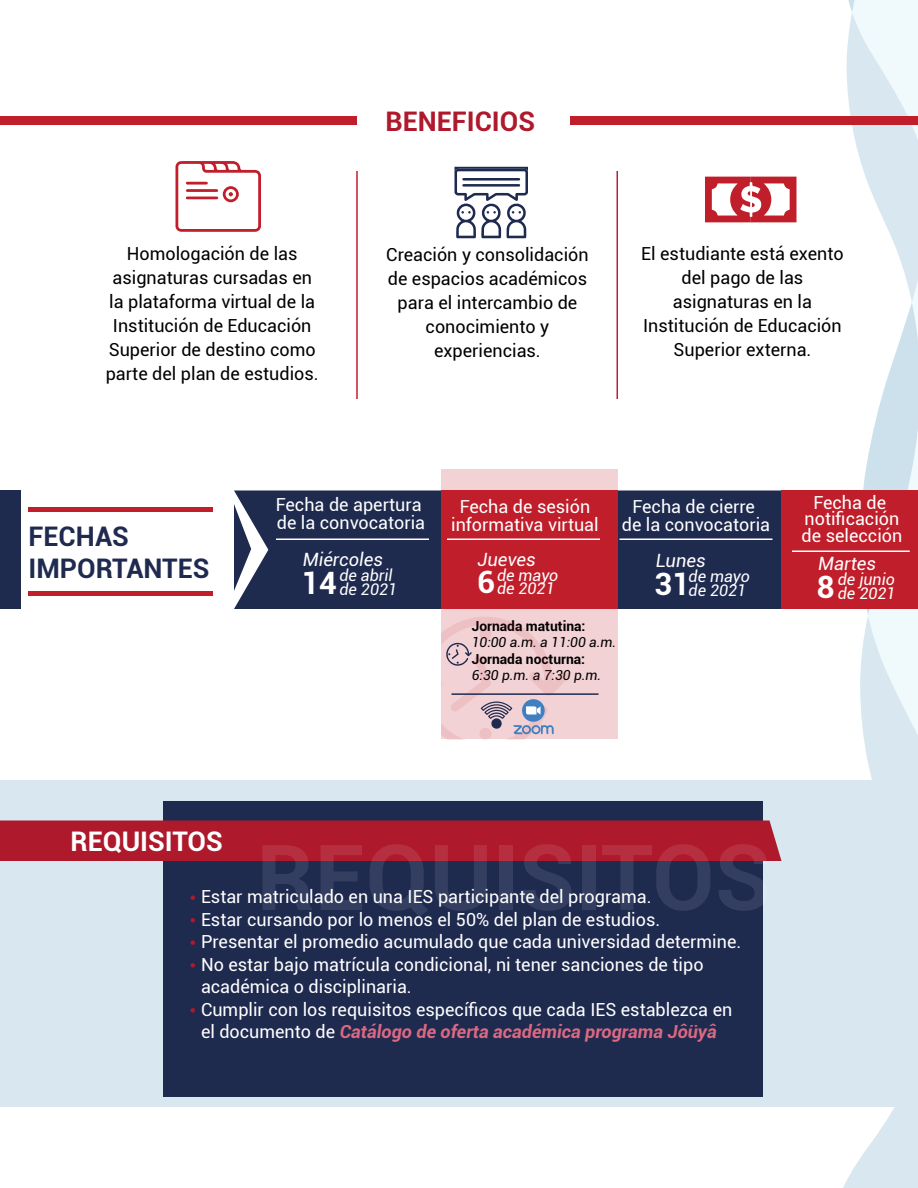
<style>
.page{position:relative;width:918px;height:1188px;background:#fff}
.page>*{position:absolute;margin:0;border:0;box-sizing:border-box;transform-origin:0 0}
.t1{font:700 91.2px "Roboto";color:#fff}
.t2{font:700 30.75px "Roboto";color:#fff}
.t3{font:700 27px/31.5px "Roboto";color:#1f2a4f}
.t4{font:700 27px "Roboto";color:#af192c}
.t5{font:700 27px "Roboto";color:#fff}
.t6{font:italic 18.3px "Roboto";color:#fff}
.t7{font:18px/22.5px "Roboto";color:#fff;text-align:center}
.t8{font:18px/24px "Roboto";color:#000;text-align:center}
.t9{font:italic 16.05px/13.8px "Roboto";color:#fff}
.t10{font:italic 13.8px "Roboto";color:#000}
.t11{font:700 13.8px "Roboto";color:#000}
.s1{font-weight:700;font-style:italic;color:#db6982}
</style>
<div class="page">
<svg style="left:843px;top:0;width:75px;height:1188px"></svg>
<div style="left:0;top:780px;width:918px;height:327px;background:#d9e8f0"></div>
<div style="left:441px;top:470px;width:176px;height:270px;background:#f2d2d5"></div>
<div style="left:0;top:116px;width:357px;height:8px;background:#c11e2b"></div>
<div style="left:570px;top:116px;width:348px;height:8px;background:#c11e2b"></div>
<svg style="left:176px;top:161px;width:85px;height:71px"></svg>
<svg style="left:454px;top:167px;width:74px;height:71px"></svg>
<svg style="left:705px;top:177px;width:92px;height:45px"></svg>
<hr style="left:356px;top:171px;width:2px;height:228px;background:#c11e2b">
<hr style="left:616px;top:171px;width:2px;height:228px;background:#c11e2b">
<div style="left:234px;top:490px;width:548px;height:119px;background:#1f2a4f"></div>
<svg style="left:234px;top:504px;width:17px;height:87px"></svg>
<div style="left:0;top:490px;width:21px;height:119px;background:#1f2a4f"></div>
<div style="left:28px;top:507px;width:185px;height:5px;background:#c11e2b"></div>
<div style="left:28px;top:591px;width:185px;height:5px;background:#c11e2b"></div>
<div style="left:441px;top:490px;width:176px;height:119px;background:#c11e2b"></div>
<div style="left:782px;top:490px;width:136px;height:119px;background:#c11e2b"></div>
<hr style="left:452px;top:693px;width:146px;height:2px;background:#1f2a4f">
<div style="left:164px;top:801px;width:600px;height:295px;background:#1f2a4f"></div>
<div style="left:0;top:820px;width:782px;height:41px;background:#af192c"></div>
<svg style="left:190px;top:896px;width:5px;height:4px"></svg>
<svg style="left:190px;top:918px;width:5px;height:4px"></svg>
<svg style="left:190px;top:940px;width:5px;height:5px"></svg>
<svg style="left:190px;top:963px;width:5px;height:5px"></svg>
<svg style="left:190px;top:1008px;width:5px;height:4px"></svg>
<hr style="left:276px;top:538px;width:153px;height:2px;background:#fff">
<hr style="left:447px;top:538px;width:153px;height:2px;background:#fff">
<hr style="left:620px;top:538px;width:152px;height:2px;background:#fff">
<hr style="left:792px;top:550px;width:118px;height:2px;background:#fff">
<svg style="left:441px;top:617px;width:127px;height:123px"></svg>
<h3 class="t4" style="left:386px;top:102px;width:151px">BENEFICIOS</h3>
<p class="t8" style="left:106px;top:241px;width:215px">Homologación de las asignaturas cursadas en la plataforma virtual de la<br>Institución de Educación<br>Superior de destino como parte del plan de estudios.</p>
<p class="t8" style="left:386px;top:242px;width:204px">Creación y consolidación de espacios académicos para el intercambio de conocimiento y experiencias.</p>
<p class="t8" style="left:641px;top:241px;width:204px">El estudiante está exento del pago de las asignaturas en la<br>Institución de Educación<br>Superior externa.</p>
<h3 class="t3" style="left:28px;top:520px;width:182px">FECHAS<br>IMPORTANTES</h3>
<p class="t7" style="left:276px;top:495px;width:151px;line-height:18px;text-align:left">Fecha de apertura de la convocatoria</p>
<p class="t7" style="left:451px;top:497px;width:149px;line-height:18px">Fecha de sesión informativa virtual</p>
<p class="t7" style="left:622px;top:497px;width:150px;line-height:18px">Fecha de cierre<br>de la convocatoria</p>
<p class="t7" style="left:802px;top:493px;width:102px;line-height:16.5px">Fecha de notificación de selección</p>
<p class="t6" style="left:303px;top:547px;width:82px">Miércoles</p>
<h2 class="t2" style="left:302px;top:561px;width:37px">14</h2>
<p class="t9" style="left:497px;top:567px;width:63px">de mayo de 2021</p>
<p class="t6" style="left:477px;top:546px;width:60px">Jueves</p>
<h2 class="t2" style="left:477px;top:561px;width:19px">6</h2>
<p class="t9" style="left:689px;top:569px;width:63px">de mayo de 2021</p>
<p class="t6" style="left:656px;top:548px;width:51px">Lunes</p>
<h2 class="t2" style="left:655px;top:562px;width:37px">31</h2>
<p class="t9" style="left:838px;top:572px;width:59px">de junio de 2021</p>
<p class="t6" style="left:818px;top:551px;width:59px">Martes</p>
<h2 class="t2" style="left:817px;top:565px;width:19px">8</h2>
<p class="t9" style="left:339px;top:568px;width:59px">de abril de 2021</p>
<p class="t11" style="left:472px;top:616px;width:115px">Jornada matutina:</p>
<p class="t10" style="left:472px;top:633px;width:146px">10:00 a.m. a 11:00 a.m.</p>
<p class="t11" style="left:472px;top:649px;width:115px">Jornada nocturna:</p>
<p class="t10" style="left:472px;top:666px;width:131px">6:30 p.m. a 7:30 p.m.</p>
<h3 class="t5" style="left:70px;top:822px;width:154px">REQUISITOS</h3>
<h1 class="t1" style="left:256px;top:813px;width:516px">REQUISITOS</h1>
<p class="t7" style="left:201px;top:885px;width:542px;text-align:left">Estar matriculado en una IES participante del programa.<br>Estar cursando por lo menos el 50% del plan de estudios.<br>Presentar el promedio acumulado que cada universidad determine.<br>No estar bajo matrícula condicional, ni tener sanciones de tipo académica o disciplinaria.<br>Cumplir con los requisitos específicos que cada IES establezca en el documento de <span class="s1">Catálogo de oferta académica programa Jôüyâ</span></p>
</div>
